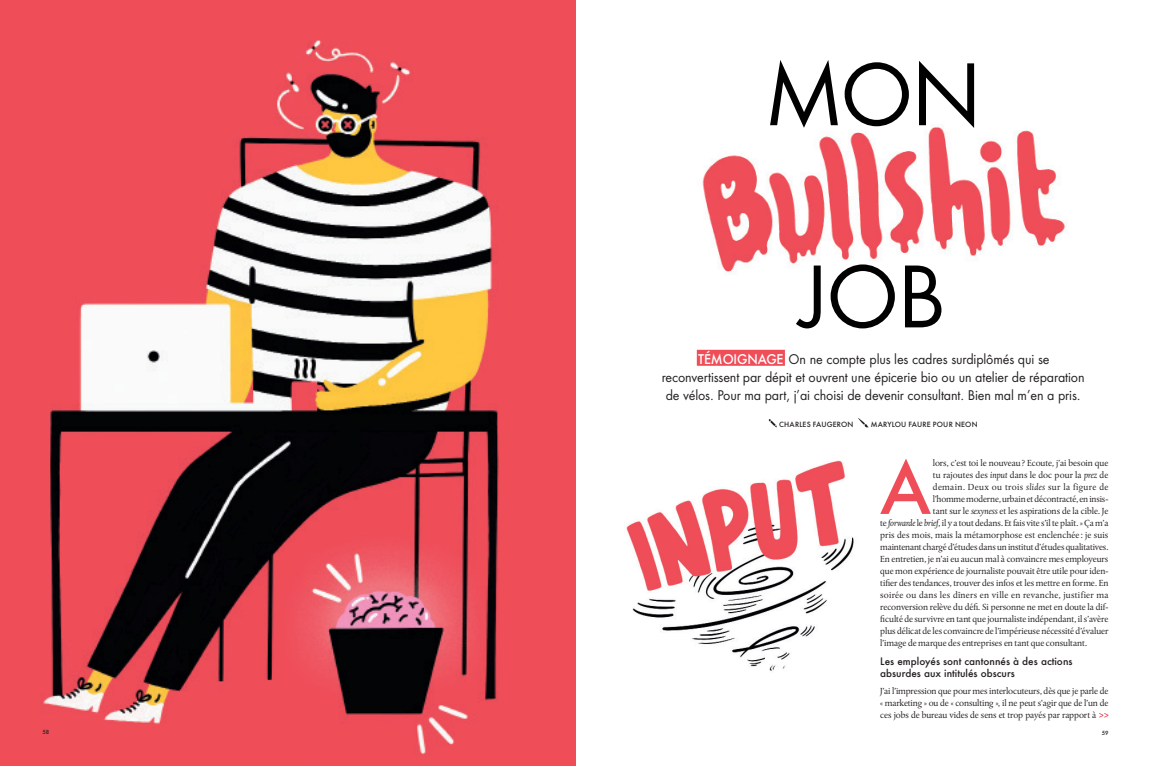
<style>
.page{position:relative;width:1151px;height:766px;background:#fff}
.page>*{position:absolute;margin:0;border:0;box-sizing:border-box;transform-origin:0 0}
._01_Titre_CAP{font:82px "Futura ND";letter-spacing:-.03em;color:#010101}
._03_Txt_courant_lett{font:500 69px "Futura ND";color:#ef4e59}
._02_Chapo{font:13px/18px "Futura ND";letter-spacing:-.01em;color:#231f20;text-align:center;scale:.95 1}
._03_inter{font:500 10px/12px "Futura ND";color:#231f20}
._03_Txt_courant_lett-2{font:9.3px "Albertina MT Std";letter-spacing:-.01em;color:#231f20}
._03_Txt_courant_new{font:9.3px/12px "Albertina MT Std";letter-spacing:-.015em;color:#231f20;text-align:justify}
._03_Txt_courant_lett-3{font:9.3px "Albertina MT Std";letter-spacing:.02em;color:#231f20}
._03_Txt_courant_lett-4{font:9.3px "Albertina MT Std";letter-spacing:.03em;color:#231f20}
._02_signature{font:500 7px "Futura ND";letter-spacing:.025em;color:#231f20}
._00_Folios{font:500 5.5px "Futura ND";color:#231f20}
.s1{font-weight:500;color:#fff}
.s2{font-style:italic}
</style>
<div class="page">
<img style="left:0;top:0;width:575px;height:765px">
<img style="left:702px;top:125px;width:365px;height:147px">
<img style="left:626px;top:460px;width:228px;height:211px">
<svg style="left:769px;top:419px;width:8px;height:8px"></svg>
<svg style="left:858px;top:418px;width:11px;height:10px"></svg>
<div style="left:697px;top:349px;width:88px;height:16px;background:#ef4e59"></div>
<svg style="left:1099px;top:713px;width:9px;height:4px"></svg>
<p class="_01_Titre_CAP" style="left:764px;top:34px;width:219px">MON</p>
<p class="_01_Titre_CAP" style="left:800px;top:236px;width:147px">JOB</p>
<p class="_02_Chapo" style="left:662px;top:349px;width:447px"><span class="s1">TÉMOIGNAGE</span> On ne compte plus les cadres surdiplômés qui se reconvertissent par dépit et ouvrent une épicerie bio ou un atelier de réparation de vélos. Pour ma part, j’ai choisi de devenir consultant. Bien mal m’en a pris.</p>
<p class="_02_signature" style="left:779px;top:420px;width:76px">CHARLES FAUGERON</p>
<p class="_02_signature" style="left:871px;top:420px;width:108px">MARYLOU FAURE POUR NEON</p>
<p class="_03_Txt_courant_lett" style="left:880px;top:442px;width:53px">A</p>
<p class="_03_Txt_courant_lett-2" style="left:933px;top:457px;width:177px">lors, c’est toi le nouveau? Ecoute, j’ai besoin que</p>
<p class="_03_Txt_courant_lett-2" style="left:933px;top:469px;width:177px">tu rajoutes des <span class="s2">input</span> dans le doc pour la <span class="s2">prez</span> de</p>
<p class="_03_Txt_courant_lett-4" style="left:933px;top:481px;width:177px">demain. Deux ou trois <span class="s2">slides</span> sur la figure de</p>
<p class="_03_Txt_courant_lett-2" style="left:933px;top:493px;width:177px">l’homme moderne, urbain et décontracté, en insis-</p>
<p class="_03_Txt_courant_lett-2" style="left:933px;top:505px;width:177px">tant sur le <span class="s2">sexyness</span> et les aspirations de la cible. Je</p>
<p class="_03_Txt_courant_lett-2" style="left:880px;top:517px;width:230px">te <span class="s2">forwarde</span> le <span class="s2">brief</span>, il y a tout dedans. Et fais vite s’il te plaît. » Ça m’a</p>
<p class="_03_Txt_courant_lett-2" style="left:880px;top:529px;width:230px">pris des mois, mais la métamorphose est enclenchée : je suis</p>
<p class="_03_Txt_courant_lett-2" style="left:880px;top:541px;width:230px">maintenant chargé d’études dans un institut d’études qualitatives.</p>
<p class="_03_Txt_courant_lett-2" style="left:880px;top:553px;width:230px">En entretien, je n’ai eu aucun mal à convaincre mes employeurs</p>
<p class="_03_Txt_courant_lett-2" style="left:880px;top:565px;width:230px">que mon expérience de journaliste pouvait être utile pour iden-</p>
<p class="_03_Txt_courant_lett-2" style="left:880px;top:577px;width:230px">tifier des tendances, trouver des infos et les mettre en forme. En</p>
<p class="_03_Txt_courant_lett-3" style="left:880px;top:589px;width:230px">soirée ou dans les dîners en ville en revanche, justifier ma</p>
<p class="_03_Txt_courant_lett-2" style="left:880px;top:601px;width:230px">reconversion relève du défi. Si personne ne met en doute la dif-</p>
<p class="_03_Txt_courant_lett-2" style="left:880px;top:613px;width:230px">ficulté de survivre en tant que journaliste indépendant, il s’avère</p>
<p class="_03_Txt_courant_lett-2" style="left:880px;top:625px;width:230px">plus délicat de les convaincre de l’impérieuse nécessité d’évaluer</p>
<p class="_03_Txt_courant_lett-2" style="left:880px;top:637px;width:208px">l’image de marque des entreprises en tant que consultant.</p>
<p class="_03_inter" style="left:880px;top:655px;width:194px">Les employés sont cantonnés à des actions absurdes aux intitulés obscurs</p>
<p class="_03_Txt_courant_new" style="left:880px;top:685px;width:230px">J’ai l’impression que pour mes interlocuteurs, dès que je parle de « marketing » ou de « consulting », il ne peut s’agir que de l’un de ces jobs de bureau vides de sens et trop payés par rapport à</p>
<p class="_00_Folios" style="left:43px;top:728px;width:8px">58</p>
<p class="_00_Folios" style="left:1102px;top:728px;width:8px">59</p>
</div>
